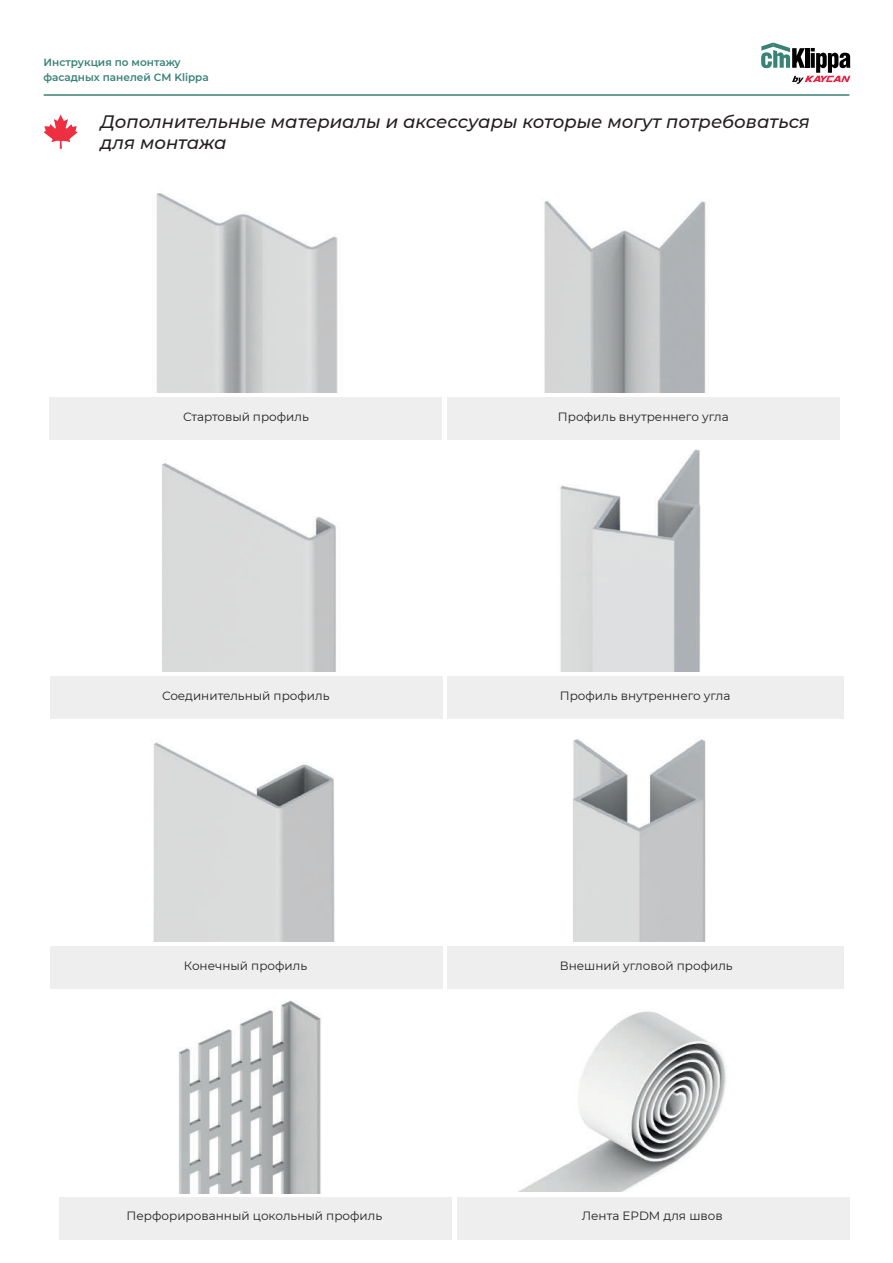
<style>
.page{position:relative;width:893px;height:1263px;background:#fff}
.page>*{position:absolute;margin:0;border:0;box-sizing:border-box;transform-origin:0 0}
.t1{font:italic 500 18px/21.6px "Montserrat";color:#231f20}
.t2{font:12px "Montserrat";color:#231f20}
.t3{font:600 10.5px/15px "Montserrat";color:#398276}
</style>
<div class="page">
<svg style="left:761px;top:43px;width:89px;height:41px"></svg>
<hr style="left:44px;top:94px;width:805px;height:2px;background:#398276">
<img style="left:156px;top:193px;width:182px;height:200px">
<img style="left:544px;top:200px;width:162px;height:193px">
<img style="left:560px;top:449px;width:141px;height:222px">
<img style="left:572px;top:739px;width:134px;height:202px">
<img style="left:162px;top:463px;width:174px;height:208px">
<img style="left:153px;top:742px;width:182px;height:199px">
<img style="left:178px;top:1000px;width:143px;height:193px">
<img style="left:518px;top:1011px;width:208px;height:181px">
<div style="left:50px;top:397px;width:392px;height:43px;background:#eeeeef"></div>
<div style="left:447px;top:397px;width:393px;height:43px;background:#eeeeef"></div>
<div style="left:447px;top:676px;width:396px;height:43px;background:#eeeeef"></div>
<div style="left:447px;top:946px;width:396px;height:43px;background:#eeeeef"></div>
<div style="left:50px;top:676px;width:392px;height:43px;background:#eeeeef"></div>
<div style="left:50px;top:946px;width:392px;height:43px;background:#eeeeef"></div>
<div style="left:60px;top:1196px;width:392px;height:43px;background:#eeeeef"></div>
<div style="left:457px;top:1196px;width:392px;height:43px;background:#eeeeef"></div>
<svg style="left:44px;top:115px;width:34px;height:34px"></svg>
<p class="t3" style="left:44px;top:54px;width:167px">Инструкция по монтажу фасадных панелей CM Klippa</p>
<h1 class="t1" style="left:101px;top:110px;width:711px">Дополнительные материалы и аксессуары которые могут потребоваться для монтажа</h1>
<p class="t2" style="left:183px;top:408px;width:127px">Стартовый профиль</p>
<p class="t2" style="left:558px;top:408px;width:172px">Профиль внутреннего угла</p>
<p class="t2" style="left:162px;top:687px;width:169px">Соединительный профиль</p>
<p class="t2" style="left:184px;top:957px;width:125px">Конечный профиль</p>
<p class="t2" style="left:560px;top:687px;width:172px">Профиль внутреннего угла</p>
<p class="t2" style="left:560px;top:957px;width:174px">Внешний угловой профиль</p>
<p class="t2" style="left:127px;top:1208px;width:257px">Перфорированный цокольный профиль</p>
<p class="t2" style="left:582px;top:1208px;width:142px">Лента EPDM для швов</p>
</div>
